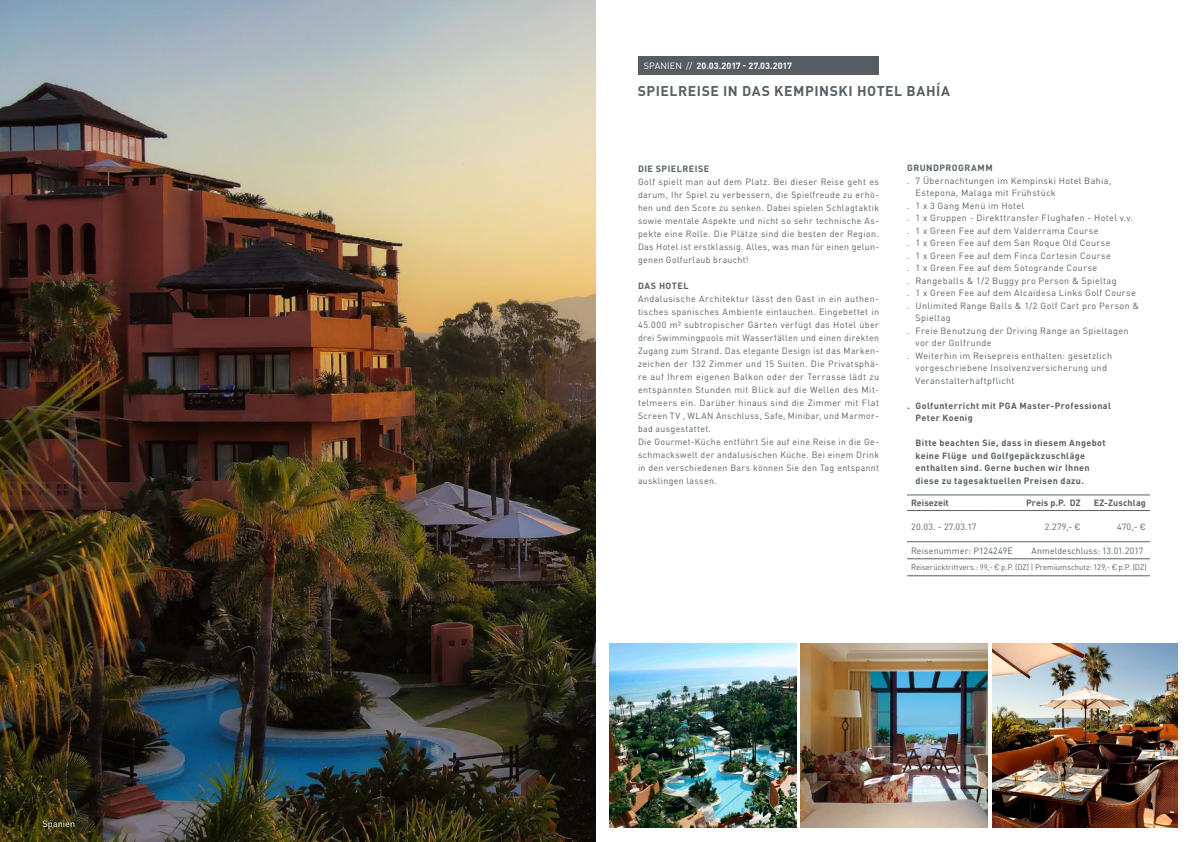
<style>
.page{position:relative;width:1191px;height:842px;background:#fff}
.page>*{position:absolute;margin:0;border:0;box-sizing:border-box;transform-origin:0 0}
._03_copy{font:700 14px "DIN Pro";letter-spacing:.04em;color:#576065}
._03_copy-2{font:9px/13px "DIN Pro";letter-spacing:.04em;color:#576065}
._03_copy-3{font:700 9px/12.5px "DIN Pro";letter-spacing:.045em;color:#576065}
._03_copy-4{font:9px "DIN Pro";letter-spacing:.01em;color:#576065}
._03_copy-5{font:700 9px "DIN Pro";letter-spacing:.01em;color:#fff}
._03_copy-6{font:700 9px "DIN Pro";letter-spacing:.015em;color:#576065}
._03_copy-7{font:700 9px "DIN Pro";color:#576065}
.t1{font:9px "DIN Pro";letter-spacing:.01em;color:#fff}
.t2{font:8px "DIN Pro";color:#576065}
.s1{font-weight:400}
</style>
<div class="page">
<img style="left:0;top:0;width:595px;height:842px">
<img style="left:609px;top:643px;width:187px;height:185px">
<img style="left:992px;top:643px;width:185px;height:185px">
<img style="left:800px;top:643px;width:187px;height:185px">
<hr style="left:907px;top:495px;width:80px;height:1px;background:#576065">
<hr style="left:987px;top:495px;width:40px;height:1px;background:#576065">
<hr style="left:1027px;top:495px;width:57px;height:1px;background:#576065">
<hr style="left:1084px;top:495px;width:66px;height:1px;background:#576065">
<hr style="left:907px;top:510px;width:80px;height:1px;background:#576065">
<hr style="left:987px;top:510px;width:40px;height:1px;background:#576065">
<hr style="left:1027px;top:510px;width:57px;height:1px;background:#576065">
<hr style="left:1084px;top:510px;width:66px;height:1px;background:#576065">
<hr style="left:907px;top:541px;width:80px;height:1px;background:#576065">
<hr style="left:987px;top:541px;width:40px;height:1px;background:#576065">
<hr style="left:1027px;top:541px;width:57px;height:1px;background:#576065">
<hr style="left:1084px;top:541px;width:66px;height:1px;background:#576065">
<hr style="left:907px;top:558px;width:80px;height:1px;background:#576065">
<hr style="left:987px;top:558px;width:40px;height:1px;background:#576065">
<hr style="left:1027px;top:558px;width:57px;height:1px;background:#576065">
<hr style="left:1084px;top:558px;width:66px;height:1px;background:#576065">
<hr style="left:907px;top:575px;width:80px;height:1px;background:#576065">
<hr style="left:987px;top:575px;width:40px;height:1px;background:#576065">
<hr style="left:1027px;top:575px;width:57px;height:1px;background:#576065">
<hr style="left:1084px;top:575px;width:66px;height:1px;background:#576065">
<div style="left:638px;top:57px;width:241px;height:18px;background:#565d63"></div>
<p class="t1" style="left:43px;top:817px;width:34px">Spanien</p>
<p class="_03_copy-5" style="left:644px;top:58px;width:150px"><span class="s1">SPANIEN //</span> 20.03.2017 - 27.03.2017</p>
<p class="_03_copy" style="left:638px;top:79px;width:314px">SPIELREISE IN DAS KEMPINSKI HOTEL BAHÍA</p>
<p class="_03_copy-3" style="left:638px;top:161px;width:73px">DIE SPIELREISE</p>
<p class="_03_copy-2" style="left:638px;top:174px;width:242px;text-align:justify">Golf spielt man auf dem Platz. Bei dieser Reise geht es darum, Ihr Spiel zu verbessern, die Spielfreude zu erhö&shy;hen und den Score zu senken. Dabei spielen Schlagtaktik sowie mentale Aspekte und nicht so sehr technische As&shy;pekte eine Rolle. Die Plätze sind die besten der Region.<br>Das Hotel ist erstklassig. Alles, was man für einen gelun&shy;genen Golfurlaub braucht!</p>
<p class="_03_copy-3" style="left:638px;top:278px;width:52px">DAS HOTEL</p>
<p class="_03_copy-2" style="left:638px;top:291px;width:242px;text-align:justify">Andalusische Architektur lässt den Gast in ein authen&shy;tisches spanisches Ambiente eintauchen. Eingebettet in 45.000 m² subtropischer Gärten verfügt das Hotel über drei Swimmingpools mit Wasserfällen und einen direkten Zugang zum Strand. Das elegante Design ist das Marken&shy;zeichen der 132 Zimmer und 15 Suiten. Die Privatsphä&shy;re auf Ihrem eigenen Balkon oder der Terrasse lädt zu entspannten Stunden mit Blick auf die Wellen des Mit&shy;telmeers ein. Darüber hinaus sind die Zimmer mit Flat Screen TV , WLAN Anschluss, Safe, Minibar, und Marmor&shy;bad ausgestattet.</p>
<p class="_03_copy-2" style="left:638px;top:434px;width:242px;text-align:justify">Die Gourmet-Küche entführt Sie auf eine Reise in die Ge&shy;schmackswelt der andalusischen Küche. Bei einem Drink in den verschiedenen Bars können Sie den Tag entspannt ausklingen lassen.</p>
<p class="_03_copy-3" style="left:907px;top:161px;width:87px">GRUNDPROGRAMM</p>
<p class="_03_copy-2" style="left:915px;top:173px;width:197px;line-height:12.5px;text-indent:-9px">. 7 Übernachtungen im Kempinski Hotel Bahia,<br>Estepona, Malaga mit Frühstück</p>
<p class="_03_copy-2" style="left:907px;top:198px;width:119px">. 1 x 3 Gang Menü im Hotel</p>
<p class="_03_copy-2" style="left:907px;top:211px;width:227px">. 1 x Gruppen - Direkttransfer Flughafen - Hotel v.v.</p>
<p class="_03_copy-2" style="left:907px;top:223px;width:193px">. 1 x Green Fee auf dem Valderrama Course</p>
<p class="_03_copy-2" style="left:907px;top:236px;width:205px">. 1 x Green Fee auf dem San Roque Old Course</p>
<p class="_03_copy-2" style="left:907px;top:248px;width:205px">. 1 x Green Fee auf dem Finca Cortesin Course</p>
<p class="_03_copy-2" style="left:907px;top:261px;width:192px">. 1 x Green Fee auf dem Sotogrande Course</p>
<p class="_03_copy-2" style="left:907px;top:273px;width:211px">. Rangeballs &amp; 1/2 Buggy pro Person &amp; Spieltag</p>
<p class="_03_copy-2" style="left:907px;top:286px;width:230px">. 1 x Green Fee auf dem Alcaidesa Links Golf Course</p>
<p class="_03_copy-2" style="left:915px;top:298px;width:225px;line-height:12.5px;text-indent:-9px">. Unlimited Range Balls &amp; 1/2 Golf Cart pro Person &amp;<br>Spieltag</p>
<p class="_03_copy-2" style="left:915px;top:323px;width:214px;line-height:12.5px;text-indent:-9px">. Freie Benutzung der Driving Range an Spieltagen vor der Golfrunde</p>
<p class="_03_copy-2" style="left:915px;top:348px;width:198px;line-height:12.5px;text-indent:-9px">. Weiterhin im Reisepreis enthalten: gesetzlich vorgeschriebene Insolvenzversicherung und<br>Veranstalterhaftpflicht</p>
<p class="_03_copy-3" style="left:915px;top:398px;width:197px;text-indent:-9px">. Golfunterricht mit PGA Master-Professional<br>Peter Koenig</p>
<p class="_03_copy-3" style="left:915px;top:436px;width:192px">Bitte beachten Sie, dass in diesem Angebot keine Flüge und Golfgepäckzuschläge enthalten sind. Gerne buchen wir Ihnen diese zu tagesaktuellen Preisen dazu.</p>
<p class="_03_copy-7" style="left:911px;top:495px;width:39px">Reisezeit</p>
<p class="_03_copy-3" style="left:1026px;top:496px;width:56px">Preis p.P. DZ</p>
<p class="_03_copy-6" style="left:1093px;top:495px;width:54px">EZ-Zuschlag</p>
<p class="_03_copy-2" style="left:911px;top:519px;width:67px">20.03. - 27.03.17</p>
<p class="_03_copy-2" style="left:1044px;top:519px;width:38px">2.279,- €</p>
<p class="_03_copy-2" style="left:1117px;top:519px;width:30px">470,- €</p>
<p class="_03_copy-4" style="left:911px;top:543px;width:103px">Reisenummer: P124249E</p>
<p class="_03_copy-4" style="left:1031px;top:543px;width:113px">Anmeldeschluss: 13.01.2017</p>
<p class="t2" style="left:911px;top:561px;width:237px">Reiserücktrittvers.: 99,- € p.P. (DZ) | Premiumschutz: 129,- € p.P. (DZ)</p>
</div>
